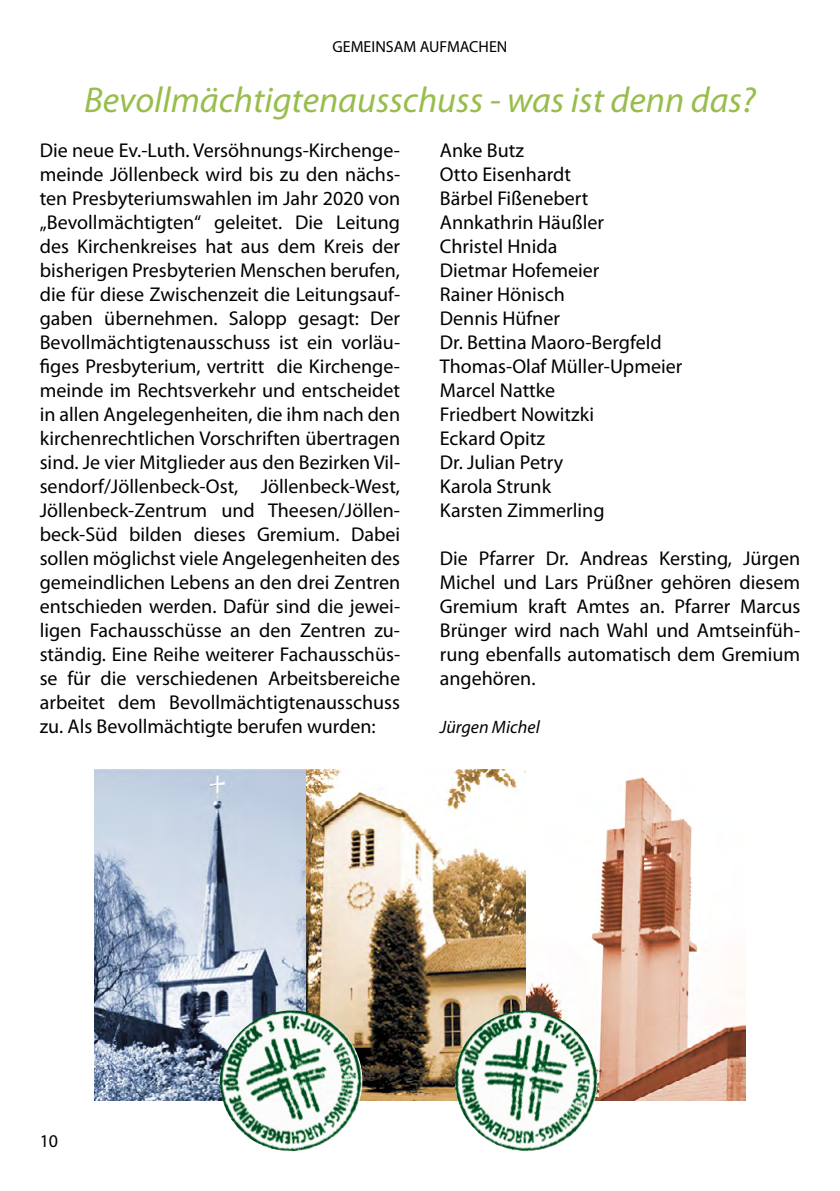
<style>
.page{position:relative;width:840px;height:1191px;background:#fff}
.page>*{position:absolute;margin:0;border:0;box-sizing:border-box;transform-origin:0 0}
.t1{font:italic 36px "Myriad Pro";color:#98bd4c}
.t2{font:20px/24px "Myriad Pro";color:#000;text-align:justify}
.t3{font:italic 18px "Myriad Pro";color:#000}
.t4{font:18px "Myriad Pro";color:#000}
.t5{font:16px "Myriad Pro";color:#000}
</style>
<div class="page">
<img style="left:94px;top:769px;width:651px;height:331px">
<img style="left:212px;top:1010px;width:158px;height:142px">
<img style="left:448px;top:1010px;width:155px;height:141px">
<p class="t5" style="left:332px;top:36px;width:176px">GEMEINSAM AUFMACHEN</p>
<h1 class="t1" style="left:84px;top:78px;width:672px">Bevollmächtigtenausschuss - was ist denn das?</h1>
<p class="t2" style="left:40px;top:138px;width:362px">Die neue Ev.-Luth. Versöhnungs-Kirchenge&shy;meinde Jöllenbeck wird bis zu den nächs&shy;ten Presbyteriumswahlen im Jahr 2020 von „Bevollmächtigten“ geleitet. Die Leitung des Kirchenkreises hat aus dem Kreis der bisherigen Presbyterien Menschen berufen, die für diese Zwischenzeit die Leitungsauf&shy;gaben übernehmen. Salopp gesagt: Der Bevollmächtigtenausschuss ist ein vorläu&shy;figes Presbyterium, vertritt die Kirchenge&shy;meinde im Rechtsverkehr und entscheidet in allen Angelegenheiten, die ihm nach den kirchenrechtlichen Vorschriften übertragen sind. Je vier Mitglieder aus den Bezirken Vil&shy;sendorf/Jöllenbeck-Ost, Jöllenbeck-West, Jöllenbeck-Zentrum und Theesen/Jöllen&shy;beck-Süd bilden dieses Gremium. Dabei sollen möglichst viele Angelegenheiten des gemeindlichen Lebens an den drei Zentren entschieden werden. Dafür sind die jewei&shy;ligen Fachausschüsse an den Zentren zu&shy;ständig. Eine Reihe weiterer Fachausschüs&shy;se für die verschiedenen Arbeitsbereiche arbeitet dem Bevollmächtigtenausschuss zu. Als Bevollmächtigte berufen wurden:</p>
<p class="t2" style="left:439px;top:138px;width:244px;text-align:left">Anke Butz<br>Otto Eisenhardt<br>Bärbel Fißenebert<br>Annkathrin Häußler<br>Christel Hnida<br>Dietmar Hofemeier<br>Rainer Hönisch<br>Dennis Hüfner<br>Dr. Bettina Maoro-Bergfeld<br>Thomas-Olaf Müller-Upmeier<br>Marcel Nattke<br>Friedbert Nowitzki<br>Eckard Opitz<br>Dr. Julian Petry<br>Karola Strunk<br>Karsten Zimmerling</p>
<p class="t2" style="left:439px;top:546px;width:362px">Die Pfarrer Dr. Andreas Kersting, Jürgen Michel und Lars Prüßner gehören diesem Gremium kraft Amtes an. Pfarrer Marcus Brünger wird nach Wahl und Amtseinfüh&shy;rung ebenfalls automatisch dem Gremium angehören.</p>
<p class="t3" style="left:439px;top:716px;width:101px">Jürgen Michel</p>
<p class="t4" style="left:40px;top:1130px;width:20px">10</p>
</div>
